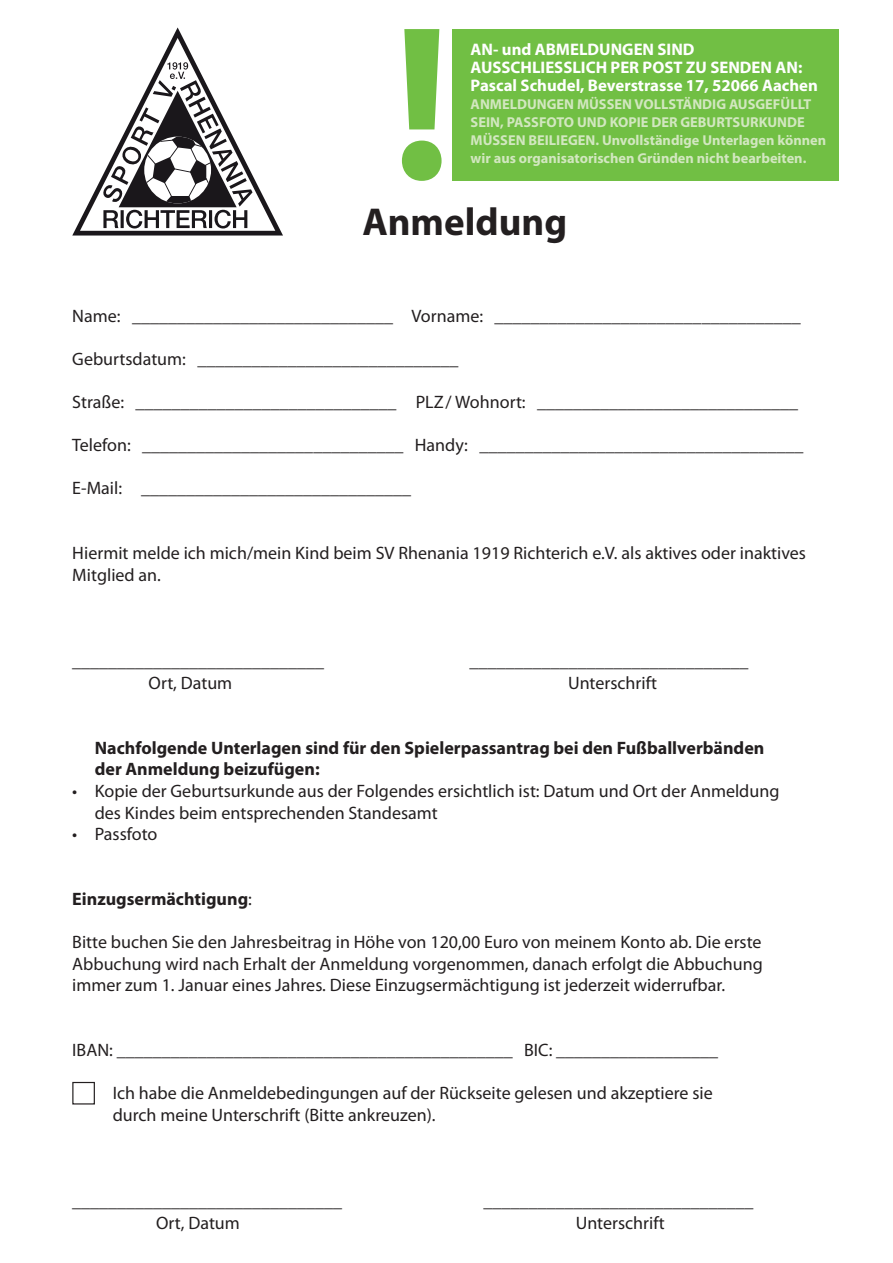
<style>
.page{position:relative;width:893px;height:1263px;background:#fff}
.page>*{position:absolute;margin:0;border:0;box-sizing:border-box;transform-origin:0 0}
.t1{font:700 39px "Myriad Pro";color:#231f20}
.t2{font:18px/21.6px "Myriad Pro";color:#231f20}
.t3{font:700 18px/21.6px "Myriad Pro";color:#231f20}
.t4{font:700 16.8px/18px "Myriad Pro";color:#fff}
.t5{font:700 14.4px/18px "Myriad Pro";color:#d2e7c0}
.s1{font-weight:400}
</style>
<div class="page">
<div style="left:72px;top:1082px;width:23px;height:22px;border:1px solid #231f20"></div>
<svg style="left:72px;top:27px;width:211px;height:209px"></svg>
<div style="left:452px;top:29px;width:387px;height:151px;background:#71bf44"></div>
<div style="left:471px;top:43px;width:367px;height:138px;background:#71bf44"></div>
<svg style="left:402px;top:29px;width:40px;height:152px"></svg>
<p class="t4" style="left:471px;top:40px;width:225px">AN- und ABMELDUNGEN SIND</p>
<p class="t4" style="left:471px;top:58px;width:349px">AUSSCHLIESSLICH PER POST ZU SENDEN AN:<br>Pascal Schudel, Beverstrasse 17, 52066 Aachen</p>
<p class="t5" style="left:471px;top:95px;width:357px">ANMELDUNGEN MÜSSEN VOLLSTÄNDIG AUSGEFÜLLT SEIN, PASSFOTO UND KOPIE DER GEBURTSURKUNDE MÜSSEN BEILIEGEN. Unvollständige Unterlagen können wir aus organisatorischen Gründen nicht bearbeiten.</p>
<p class="t1" style="left:362px;top:197px;width:206px">Anmeldung</p>
<p class="t2" style="left:72px;top:305px;width:730px">Name: _____________________________ Vorname: __________________________________</p>
<p class="t2" style="left:72px;top:348px;width:388px">Geburtsdatum: _____________________________</p>
<p class="t2" style="left:72px;top:391px;width:727px">Straße: _____________________________ PLZ/ Wohnort: _____________________________</p>
<p class="t2" style="left:72px;top:434px;width:733px">Telefon: _____________________________ Handy: ____________________________________</p>
<p class="t2" style="left:72px;top:477px;width:340px">E-Mail: ______________________________</p>
<p class="t2" style="left:72px;top:542px;width:735px">Hiermit melde ich mich/mein Kind beim SV Rhenania 1919 Richterich e.V. als aktives oder inaktives<br>Mitglied an.</p>
<p class="t2" style="left:72px;top:650px;width:253px">____________________________</p>
<p class="t2" style="left:469px;top:650px;width:280px">_______________________________</p>
<p class="t2" style="left:149px;top:672px;width:85px">Ort, Datum</p>
<p class="t2" style="left:568px;top:672px;width:91px">Unterschrift</p>
<p class="t3" style="left:95px;top:736px;width:671px">Nachfolgende Unterlagen sind für den Spielerpassantrag bei den Fußballverbänden der Anmeldung beizufügen:</p>
<p class="t2" style="left:72px;top:780px;width:709px">• Kopie der Geburtsurkunde aus der Folgendes ersichtlich ist: Datum und Ort der Anmeldung</p>
<p class="t2" style="left:95px;top:801px;width:345px">des Kindes beim entsprechenden Standesamt</p>
<p class="t2" style="left:72px;top:823px;width:87px">• Passfoto</p>
<p class="t3" style="left:72px;top:887px;width:181px">Einzugsermächtigung<span class="s1">:</span></p>
<p class="t2" style="left:72px;top:931px;width:692px;text-align:justify">Bitte buchen Sie den Jahresbeitrag in Höhe von 120,00 Euro von meinem Konto ab. Die erste Abbuchung wird nach Erhalt der Anmeldung vorgenommen, danach erfolgt die Abbuchung immer zum 1. Januar eines Jahres. Diese Einzugsermächtigung ist jederzeit widerrufbar.</p>
<p class="t2" style="left:72px;top:1039px;width:647px">IBAN: ____________________________________________ BIC: __________________</p>
<p class="t2" style="left:113px;top:1082px;width:601px">Ich habe die Anmeldebedingungen auf der Rückseite gelesen und akzeptiere sie</p>
<p class="t2" style="left:113px;top:1104px;width:324px">durch meine Unterschrift (Bitte ankreuzen).</p>
<p class="t2" style="left:72px;top:1190px;width:271px">______________________________</p>
<p class="t2" style="left:483px;top:1190px;width:271px">______________________________</p>
<p class="t2" style="left:156px;top:1212px;width:85px">Ort, Datum</p>
<p class="t2" style="left:576px;top:1212px;width:91px">Unterschrift</p>
</div>
